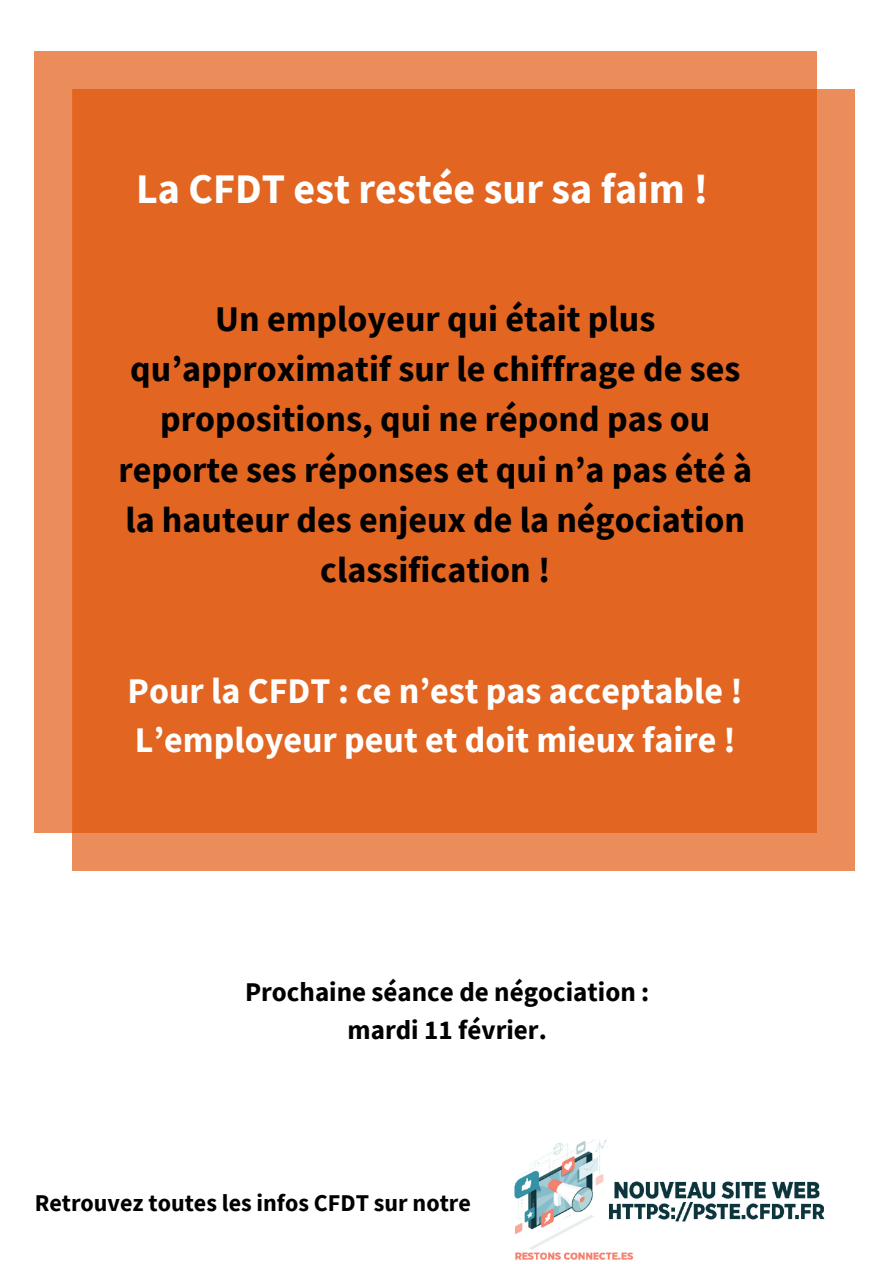
<style>
.page{position:relative;width:894px;height:1264px;background:#fff}
.page>*{position:absolute;margin:0;border:0;box-sizing:border-box;transform-origin:0 0}
.t1{font:700 42px "Source Sans Pro";color:#fff}
.t2{font:700 36px/50.4px "Source Sans Pro";color:#000;text-align:center}
.t3{font:700 36px/49.8px "Source Sans Pro";color:#fff}
.t4{font:700 27px/37.5px "Source Sans Pro";color:#000;text-align:center}
.t5{font:700 24px "Source Sans Pro";color:#000}
</style>
<div class="page">
<div style="left:35px;top:51px;width:781px;height:781px;background:#ea8d5a"></div>
<div style="left:73px;top:89px;width:781px;height:782px;background:#ea8d5a"></div>
<div style="left:73px;top:89px;width:743px;height:743px;background:#e26521"></div>
<img style="left:514px;top:1139px;width:311px;height:121px">
<p class="t1" style="left:136px;top:162px;width:573px">La CFDT est restée sur sa faim !</p>
<p class="t2" style="left:118px;top:292px;width:635px">Un employeur qui était plus qu’approximatif sur le chiffrage de ses propositions, qui ne répond pas ou reporte ses réponses et qui n’a pas été à la hauteur des enjeux de la négociation classification !</p>
<p class="t3" style="left:128px;top:665px;width:616px">Pour la CFDT : ce n’est pas acceptable !<br>L’employeur peut et doit mieux faire !</p>
<p class="t4" style="left:245px;top:973px;width:405px">Prochaine séance de négociation : mardi 11 février.</p>
<p class="t5" style="left:35px;top:1186px;width:437px">Retrouvez toutes les infos CFDT sur notre</p>
</div>
